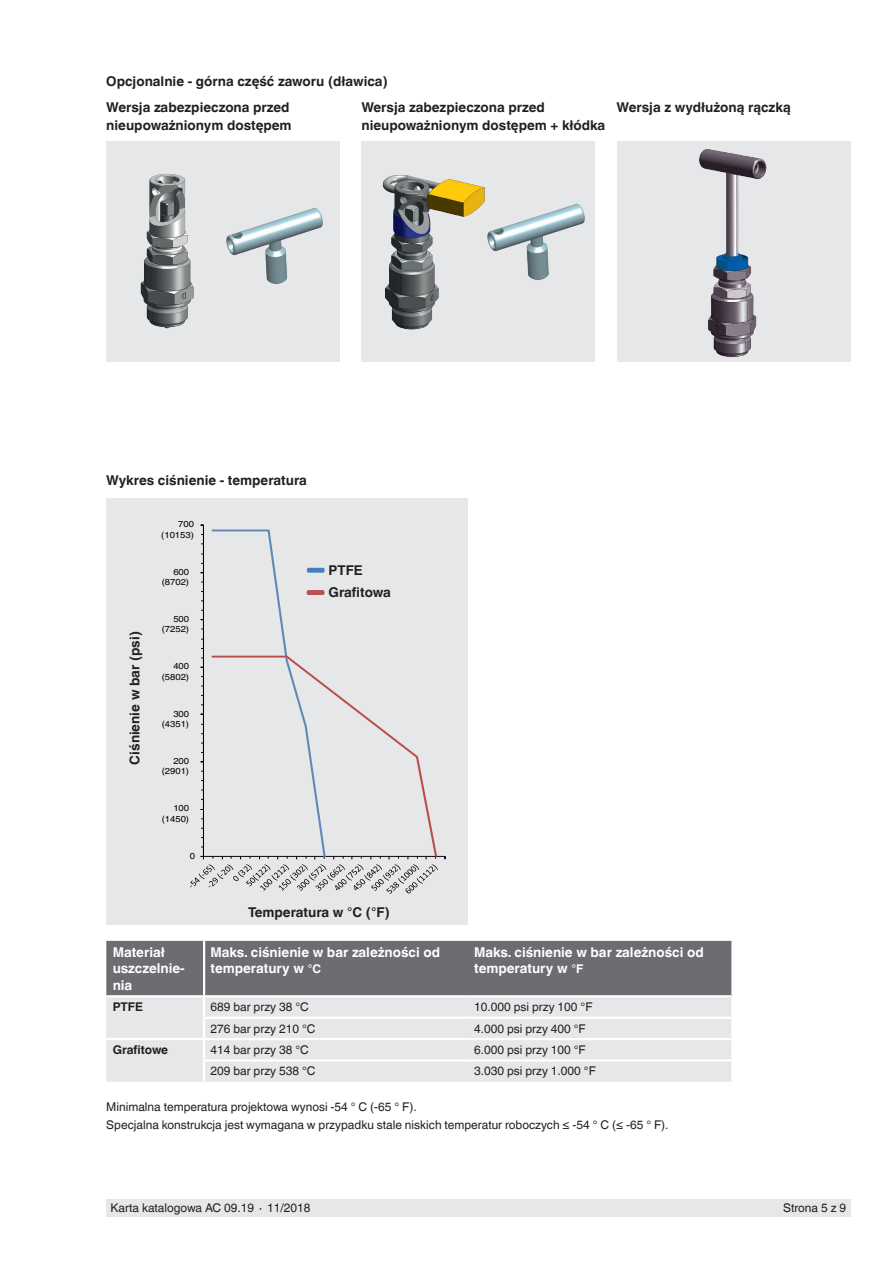
<style>
.page{position:relative;width:893px;height:1263px;background:#fff}
.page>*{position:absolute;margin:0;border:0;box-sizing:border-box;transform-origin:0 0}
.t1{font:700 13.5px/18px "Helvetica World";color:#231f20}
.t2{font:700 13.5px/16.5px "Helvetica World";color:#fff}
.t3{font:12px/18px "Helvetica World";color:#231f20}
.t4{font:700 12px "Helvetica World";color:#231f20}
.t5{font:8.7px/10.4px "Helvetica World";color:#000002;text-align:right;scale:1.09 1}
.s1{font-size:12px}
</style>
<div class="page">
<div style="left:106px;top:1199px;width:744px;height:17px;background:#e6e7e9"></div>
<div style="left:106px;top:498px;width:362px;height:426px;background:#e6e7e9"></div>
<hr style="left:203px;top:856px;width:242px;height:1px;background:#000002">
<div style="left:361px;top:141px;width:234px;height:220px;background:#e6e7e9"></div>
<div style="left:617px;top:141px;width:233px;height:220px;background:#e6e7e9"></div>
<img style="left:699px;top:149px;width:68px;height:208px">
<div style="left:106px;top:141px;width:234px;height:220px;background:#e6e7e9"></div>
<img style="left:226px;top:207px;width:97px;height:77px">
<img style="left:140px;top:173px;width:54px;height:156px">
<img style="left:382px;top:175px;width:103px;height:155px">
<img style="left:487px;top:203px;width:98px;height:77px">
<div style="left:106px;top:1059px;width:625px;height:23px;background:#e6e7e9"></div>
<svg style="left:106px;top:941px;width:625px;height:118px;background:#afb0b2"></svg>
<hr style="left:203px;top:1061px;width:2px;height:21px;background:#fff">
<hr style="left:203px;top:1059px;width:265px;height:2px;background:#fff">
<hr style="left:468px;top:1059px;width:263px;height:2px;background:#fff">
<svg style="left:190px;top:525px;width:248px;height:369px"></svg>
<p class="t1" style="left:106px;top:73px;width:283px">Opcjonalnie - górna część zaworu (dławica)</p>
<p class="t1" style="left:106px;top:98px;width:185px">Wersja zabezpieczona przed</p>
<p class="t1" style="left:617px;top:98px;width:176px">Wersja z wydłużoną rączką</p>
<p class="t1" style="left:106px;top:116px;width:187px">nieupoważnionym dostępem</p>
<p class="t1" style="left:361px;top:98px;width:245px">Wersja zabezpieczona przed nieupoważnionym dostępem + kłódka</p>
<p class="t1" style="left:106px;top:472px;width:202px">Wykres ciśnienie - temperatura</p>
<p class="t1" style="left:126px;top:764px;width:135px;rotate:-90deg">Ciśnienie w bar (psi)</p>
<p class="t5" style="left:161px;top:519px;width:31px">700 (10153)</p>
<p class="t5" style="left:162px;top:566px;width:27px">600 (8702)</p>
<p class="t5" style="left:162px;top:614px;width:27px">500 (7252)</p>
<p class="t5" style="left:162px;top:661px;width:27px">400 (5802)</p>
<p class="t5" style="left:162px;top:708px;width:27px">300 (4351)</p>
<p class="t5" style="left:162px;top:756px;width:27px">200 (2901)</p>
<p class="t5" style="left:162px;top:803px;width:27px">100 (1450)</p>
<p class="t5" style="left:190px;top:850px;width:6px">0</p>
<p class="t1" style="left:329px;top:559px;width:64px;line-height:21.9px">PTFE<br>Grafitowa</p>
<p class="t1" style="left:248px;top:903px;width:143px">Temperatura w °C (°F)</p>
<p class="t2" style="left:113px;top:944px;width:74px">Materiał uszczelnie&shy;nia</p>
<p class="t2" style="left:210px;top:944px;width:231px">Maks. ciśnienie w bar zależności od temperatury w <span class="s1">°C</span></p>
<p class="t2" style="left:474px;top:944px;width:231px">Maks. ciśnienie w bar zależności od temperatury w <span class="s1">°F</span></p>
<p class="t4" style="left:113px;top:1000px;width:32px">PTFE</p>
<p class="t3" style="left:210px;top:998px;width:100px">689 bar przy 38 °C</p>
<p class="t3" style="left:474px;top:998px;width:120px">10.000 psi przy 100 °F</p>
<p class="t3" style="left:210px;top:1019px;width:107px">276 bar przy 210 °C</p>
<p class="t3" style="left:474px;top:1019px;width:113px">4.000 psi przy 400 °F</p>
<p class="t4" style="left:113px;top:1043px;width:57px">Grafitowe</p>
<p class="t3" style="left:210px;top:1041px;width:100px">414 bar przy 38 °C</p>
<p class="t3" style="left:474px;top:1041px;width:113px">6.000 psi przy 100 °F</p>
<p class="t3" style="left:210px;top:1062px;width:107px">209 bar przy 538 °C</p>
<p class="t3" style="left:474px;top:1062px;width:123px">3.030 psi przy 1.000 °F</p>
<p class="t3" style="left:106px;top:1098px;width:564px">Minimalna temperatura projektowa wynosi -54 ° C (-65 ° F).<br>Specjalna konstrukcja jest wymagana w przypadku stale niskich temperatur roboczych ≤ -54 ° C (≤ -65 ° F).</p>
<p class="t3" style="left:111px;top:1199px;width:201px">Karta katalogowa AC 09.19 ∙ 11/2018</p>
<p class="t3" style="left:783px;top:1199px;width:65px">Strona 5 z 9</p>
</div>
